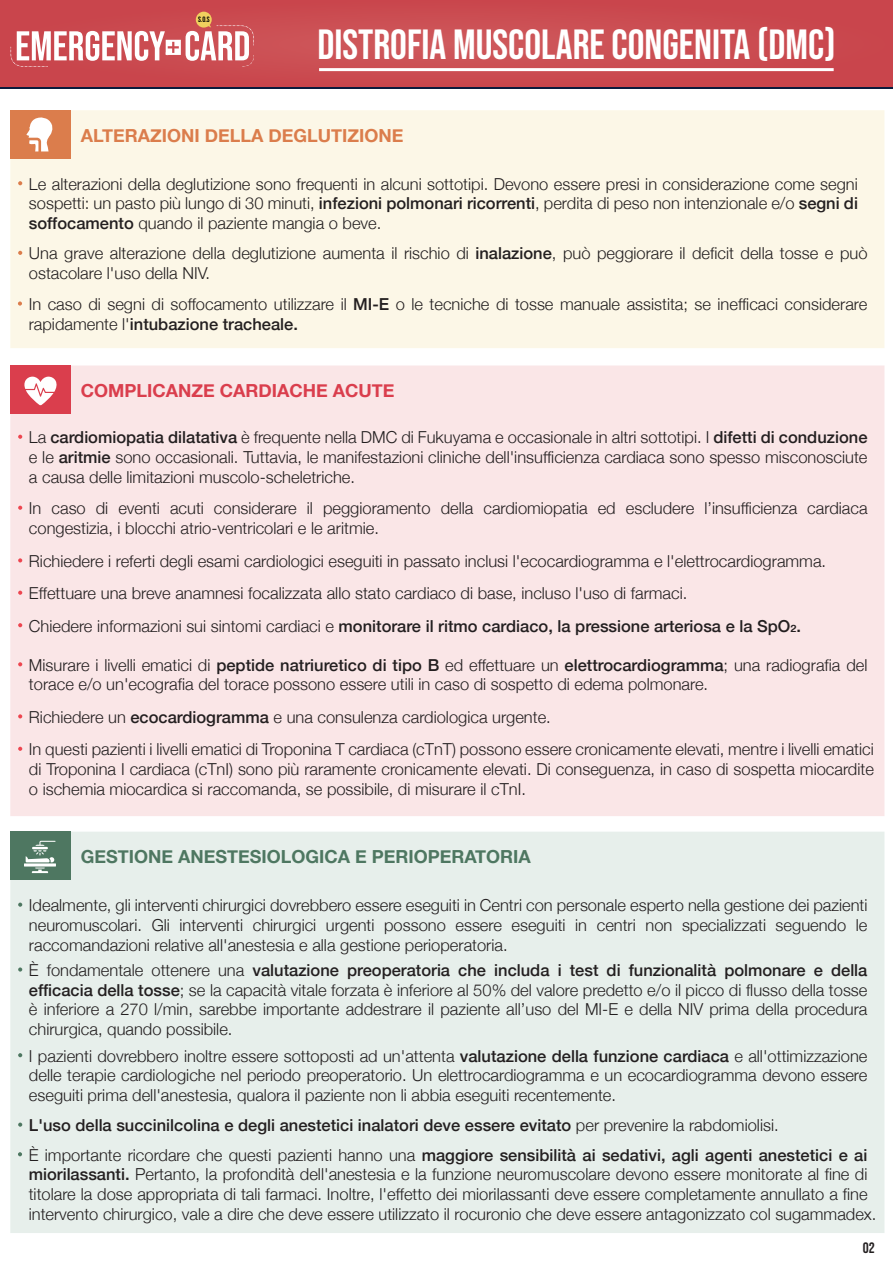
<style>
.page{position:relative;width:893px;height:1263px;background:#fff}
.page>*{position:absolute;margin:0;border:0;box-sizing:border-box;transform-origin:0 0}
.t1{font:42px "Bebas Neue";color:#fff}
.t2{font:700 18px "Helvetica Neue";color:#4e7761}
.t3{font:700 18px "Helvetica Neue";color:#db7d4c}
.t4{font:700 18px "Helvetica Neue";color:#da3e4d}
.t5{font:300 16.5px/19.8px "Helvetica Neue";color:#231f20}
.t6{font:500 16.5px/29.5px "Helvetica Neue";color:#231f20}
.t7{font:15px "Bebas Neue";color:#231f20}
.t8{font:7.8px "Bebas Neue";color:#010101}
.s1{font-weight:500}
.s2{font-weight:300}
</style>
<div class="page">
<div style="left:0;top:0;width:893px;height:88px;background:#ca4a4f"></div>
<svg style="left:11px;top:12px;width:243px;height:55px"></svg>
<hr style="left:0;top:87px;width:893px;height:1px;background:#0b1b3d">
<hr style="left:319px;top:68px;width:515px;height:3px;background:#fff">
<div style="left:10px;top:110px;width:874px;height:238px;background:#fcf7e7"></div>
<svg style="left:18px;top:181px;width:4px;height:4px"></svg>
<svg style="left:18px;top:251px;width:4px;height:4px"></svg>
<svg style="left:18px;top:301px;width:4px;height:5px"></svg>
<div style="left:10px;top:110px;width:61px;height:49px;background:#db7d4c"></div>
<svg style="left:26px;top:117px;width:27px;height:34px"></svg>
<div style="left:10px;top:365px;width:874px;height:451px;background:#fae6e7"></div>
<svg style="left:18px;top:435px;width:4px;height:4px"></svg>
<svg style="left:18px;top:506px;width:4px;height:4px"></svg>
<svg style="left:18px;top:558px;width:4px;height:4px"></svg>
<svg style="left:18px;top:591px;width:4px;height:4px"></svg>
<svg style="left:18px;top:623px;width:4px;height:4px"></svg>
<svg style="left:18px;top:662px;width:4px;height:4px"></svg>
<svg style="left:18px;top:714px;width:4px;height:4px"></svg>
<svg style="left:18px;top:747px;width:4px;height:4px"></svg>
<div style="left:10px;top:365px;width:61px;height:49px;background:#da3e4d"></div>
<svg style="left:24px;top:376px;width:33px;height:29px"></svg>
<div style="left:10px;top:832px;width:874px;height:401px;background:#e7efeb"></div>
<svg style="left:18px;top:902px;width:4px;height:5px"></svg>
<svg style="left:18px;top:967px;width:4px;height:4px"></svg>
<svg style="left:18px;top:1053px;width:4px;height:4px"></svg>
<div style="left:10px;top:832px;width:61px;height:48px;background:#4e7761"></div>
<hr style="left:24px;top:863px;width:32px;height:3px;background:#fff">
<svg style="left:26px;top:841px;width:30px;height:32px"></svg>
<svg style="left:18px;top:1122px;width:4px;height:5px"></svg>
<svg style="left:18px;top:1152px;width:4px;height:4px"></svg>
<p class="t8" style="left:198px;top:15px;width:13px">S.0.S</p>
<h1 class="t1" style="left:317px;top:21px;width:520px">DISTROFIA MUSCOLARE CONGENITA (DMC)</h1>
<p class="t3" style="left:81px;top:121px;width:324px">ALTERAZIONI DELLA DEGLUTIZIONE</p>
<p class="t5" style="left:29px;top:173px;width:830px;text-align:justify">Le alterazioni della deglutizione sono frequenti in alcuni sottotipi. Devono essere presi in considerazione come segni sospetti: un pasto più lungo di 30 minuti, <span class="s1">infezioni polmonari ricorrenti</span>, perdita di peso non intenzionale e/o <span class="s1">segni di soffocamento</span> quando il paziente mangia o beve.</p>
<p class="t5" style="left:29px;top:242px;width:840px">Una grave alterazione della deglutizione aumenta il rischio di <span class="s1">inalazione</span>, può peggiorare il deficit della tosse e può ostacolare l'uso della NIV.</p>
<p class="t5" style="left:29px;top:293px;width:840px">In caso di segni di soffocamento utilizzare il <span class="s1">MI-E</span> o le tecniche di tosse manuale assistita; se inefficaci considerare rapidamente l'<span class="s1">intubazione tracheale.</span></p>
<p class="t4" style="left:81px;top:376px;width:315px">COMPLICANZE CARDIACHE ACUTE</p>
<p class="t5" style="left:29px;top:426px;width:840px;text-align:justify">La <span class="s1">cardiomiopatia dilatativa</span> è frequente nella DMC di Fukuyama e occasionale in altri sottotipi. I <span class="s1">difetti di conduzione </span>e le <span class="s1">aritmie</span> sono occasionali. Tuttavia, le manifestazioni cliniche dell'insufficienza cardiaca sono spesso misconosciute a causa delle limitazioni muscolo-scheletriche.</p>
<p class="t5" style="left:29px;top:497px;width:840px">In caso di eventi acuti considerare il peggioramento della cardiomiopatia ed escludere l’insufficienza cardiaca congestizia, i blocchi atrio-ventricolari e le aritmie.</p>
<p class="t5" style="left:29px;top:543px;width:799px;line-height:32.4px">Richiedere i referti degli esami cardiologici eseguiti in passato inclusi l'ecocardiogramma e l'elettrocardiogramma.<br>Effettuare una breve anamnesi focalizzata allo stato cardiaco di base, incluso l'uso di farmaci.<br>Chiedere informazioni sui sintomi cardiaci e <span class="s1">monitorare il ritmo cardiaco, la pressione arteriosa e la SpO₂.</span></p>
<p class="t5" style="left:29px;top:654px;width:840px">Misurare i livelli ematici di <span class="s1">peptide natriuretico di tipo B</span> ed effettuare un <span class="s1">elettrocardiogramma</span>; una radiografia del torace e/o un'ecografia del torace possono essere utili in caso di sospetto di edema polmonare.</p>
<p class="t5" style="left:29px;top:699px;width:846px;line-height:32.4px">Richiedere un <span class="s1">ecocardiogramma</span> e una consulenza cardiologica urgente.<br>In questi pazienti i livelli ematici di Troponina T cardiaca (cTnT) possono essere cronicamente elevati, mentre i livelli ematici</p>
<p class="t5" style="left:29px;top:758px;width:846px">di Troponina I cardiaca (cTnI) sono più raramente cronicamente elevati. Di conseguenza, in caso di sospetta miocardite o ischemia miocardica si raccomanda, se possibile, di misurare il cTnI.</p>
<p class="t2" style="left:81px;top:843px;width:451px">GESTIONE ANESTESIOLOGICA E PERIOPERATORIA</p>
<p class="t5" style="left:29px;top:894px;width:840px;text-align:justify">Idealmente, gli interventi chirurgici dovrebbero essere eseguiti in Centri con personale esperto nella gestione dei pazienti neuromuscolari. Gli interventi chirurgici urgenti possono essere eseguiti in centri non specializzati seguendo le raccomandazioni relative all'anestesia e alla gestione perioperatoria.</p>
<p class="t5" style="left:29px;top:959px;width:840px;text-align:justify">È fondamentale ottenere una <span class="s1">valutazione preoperatoria che includa i test di funzionalità polmonare e della efficacia della tosse</span>; se la capacità vitale forzata è inferiore al 50% del valore predetto e/o il picco di flusso della tosse è inferiore a 270 l/min, sarebbe importante addestrare il paziente all’uso del MI-E e della NIV prima della procedura chirurgica, quando possibile.</p>
<p class="t5" style="left:29px;top:1044px;width:840px;text-align:justify">I pazienti dovrebbero inoltre essere sottoposti ad un'attenta <span class="s1">valutazione della funzione cardiaca</span> e all'ottimizzazione delle terapie cardiologiche nel periodo preoperatorio. Un elettrocardiogramma e un ecocardiogramma devono essere eseguiti prima dell'anestesia, qualora il paziente non li abbia eseguiti recentemente.</p>
<p class="t6" style="left:29px;top:1109px;width:840px">L'uso della succinilcolina e degli anestetici inalatori deve essere evitato <span class="s2">per prevenire la rabdomiolisi.<br>È importante ricordare che questi pazienti hanno una</span> maggiore sensibilità ai sedativi, agli agenti anestetici e ai</p>
<p class="t5" style="left:29px;top:1163px;width:849px"><span class="s1">miorilassanti.</span> Pertanto, la profondità dell'anestesia e la funzione neuromuscolare devono essere monitorate al fine di titolare la dose appropriata di tali farmaci. Inoltre, l'effetto dei miorilassanti deve essere completamente annullato a fine intervento chirurgico, vale a dire che deve essere utilizzato il rocuronio che deve essere antagonizzato col sugammadex.</p>
<p class="t7" style="left:863px;top:1239px;width:13px">02</p>
</div>
